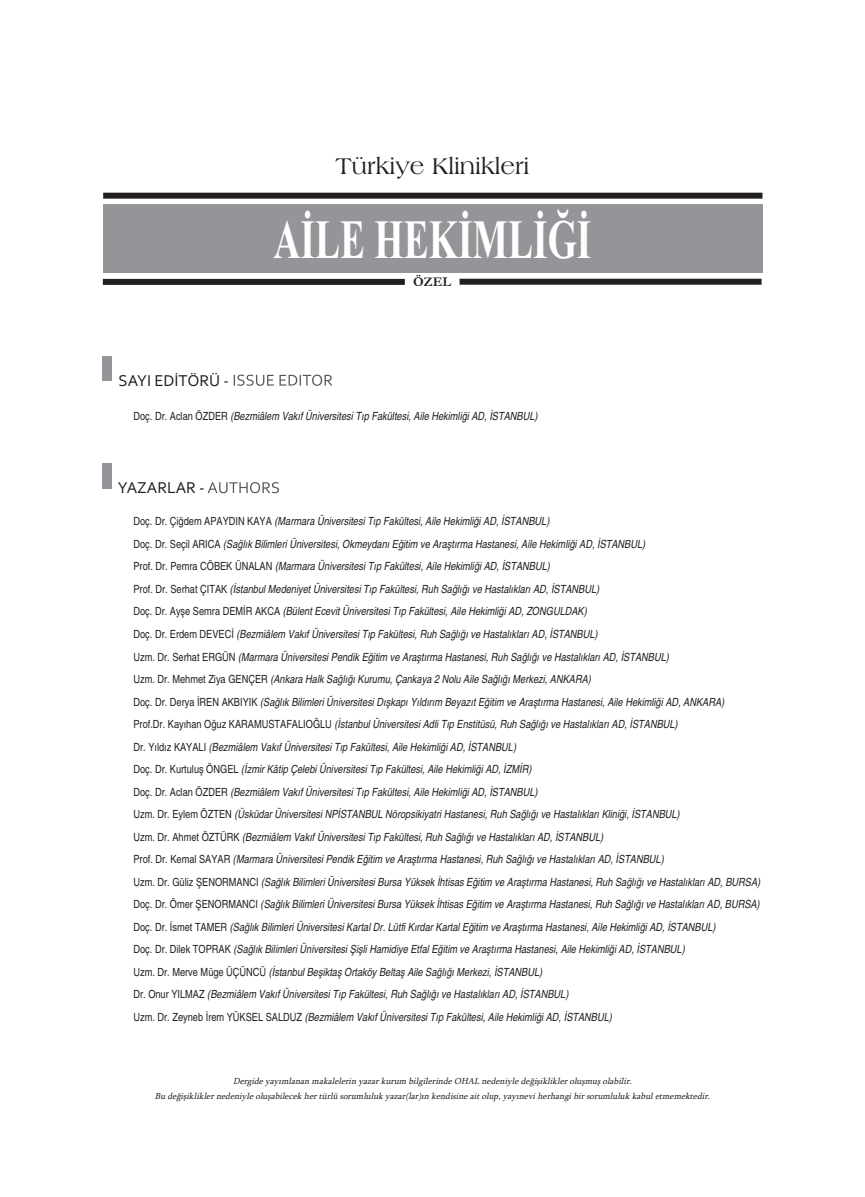
<style>
.page{position:relative;width:865px;height:1197px;background:#fff}
.page>*{position:absolute;margin:0;border:0;box-sizing:border-box;transform-origin:0 0}
.t1{font:700 55.35px "Times New Roman";color:#fff;scale:.68 1}
.t2{font:24px "Americana BT Roman";color:#231f20}
.t3{font:16.5px "Corbel";color:#231f20}
.t4{font:700 13.5px "Garamond";color:#231f20}
.t5{font:italic condensed 11.25px/22.5px "Helvetica";color:#231f20}
.t6{font:italic 9px/15px "Sylfaen";color:#231f20;text-align:center}
.s1{font-style:normal}
</style>
<div class="page">
<div style="left:103px;top:204px;width:659px;height:68px;background:#939598"></div>
<div style="left:103px;top:193px;width:659px;height:6px;background:#231f20"></div>
<div style="left:103px;top:279px;width:302px;height:6px;background:#231f20"></div>
<div style="left:459px;top:279px;width:302px;height:6px;background:#231f20"></div>
<div style="left:103px;top:356px;width:9px;height:25px;background:#939598"></div>
<div style="left:103px;top:463px;width:9px;height:25px;background:#939598"></div>
<svg style="left:234px;top:374px;width:67px;height:12px"></svg>
<svg style="left:208px;top:482px;width:71px;height:11px"></svg>
<h3 class="t3" style="left:119px;top:370px;width:112px">SAYI EDİTÖRÜ -</h3>
<h2 class="t2" style="left:335px;top:152px;width:195px">Türkiye Klinikleri</h2>
<h1 class="t1" style="left:273px;top:207px;width:469px">AİLE HEKİMLİĞİ</h1>
<p class="t4" style="left:413px;top:274px;width:39px">ÖZEL</p>
<p class="t5" style="left:133px;top:405px;width:405px"><span class="s1">Doç. Dr. Aclan ÖZDER</span> (Bezmiâlem Vakıf Üniversitesi Tıp Fakültesi, Aile Hekimliği AD, İSTANBUL)</p>
<h3 class="t3" style="left:118px;top:477px;width:88px">YAZARLAR -</h3>
<p class="t5" style="left:133px;top:510px;width:628px"><span class="s1">Doç. Dr. Çiğdem APAYDIN KAYA</span> (Marmara Üniversitesi Tıp Fakültesi, Aile Hekimliği AD, İSTANBUL)<br><span class="s1">Doç. Dr. Seçil ARICA</span> (Sağlık Bilimleri Üniversitesi, Okmeydanı Eğitim ve Araştırma Hastanesi, Aile Hekimliği AD, İSTANBUL)<br><span class="s1">Prof. Dr. Pemra CÖBEK ÜNALAN</span> (Marmara Üniversitesi Tıp Fakültesi, Aile Hekimliği AD, İSTANBUL)<br><span class="s1">Prof. Dr. Serhat ÇITAK</span> (İstanbul Medeniyet Üniversitesi Tıp Fakültesi, Ruh Sağlığı ve Hastalıkları AD, İSTANBUL)<br><span class="s1">Doç. Dr. Ayşe Semra DEMİR AKCA</span> (Bülent Ecevit Üniversitesi Tıp Fakültesi, Aile Hekimliği AD, ZONGULDAK)<br><span class="s1">Doç. Dr. Erdem DEVECİ</span> (Bezmiâlem Vakıf Üniversitesi Tıp Fakültesi, Ruh Sağlığı ve Hastalıkları AD, İSTANBUL)<br><span class="s1">Uzm. Dr. Serhat ERGÜN</span> (Marmara Üniversitesi Pendik Eğitim ve Araştırma Hastanesi, Ruh Sağlığı ve Hastalıkları AD, İSTANBUL)<br><span class="s1">Uzm. Dr. Mehmet Ziya GENÇER</span> (Ankara Halk Sağlığı Kurumu, Çankaya 2 Nolu Aile Sağlığı Merkezi, ANKARA)<br><span class="s1">Doç. Dr. Derya İREN AKBIYIK</span> (Sağlık Bilimleri Üniversitesi Dışkapı Yıldırım Beyazıt Eğitim ve Araştırma Hastanesi, Aile Hekimliği AD, ANKARA)<br><span class="s1">Prof.Dr. Kayıhan Oğuz KARAMUSTAFALIOĞLU</span> (İstanbul Üniversitesi Adli Tıp Enstitüsü, Ruh Sağlığı ve Hastalıkları AD, İSTANBUL)<br><span class="s1">Dr. Yıldız KAYALI</span> (Bezmiâlem Vakıf Üniversitesi Tıp Fakültesi, Aile Hekimliği AD, İSTANBUL)<br><span class="s1">Doç. Dr. Kurtuluş ÖNGEL</span> (İzmir Kâtip Çelebi Üniversitesi Tıp Fakültesi, Aile Hekimliği AD, İZMİR)<br><span class="s1">Doç. Dr. Aclan ÖZDER</span> (Bezmiâlem Vakıf Üniversitesi Tıp Fakültesi, Aile Hekimliği AD, İSTANBUL)<br><span class="s1">Uzm. Dr. Eylem ÖZTEN</span> (Üsküdar Üniversitesi NPİSTANBUL Nöropsikiyatri Hastanesi, Ruh Sağlığı ve Hastalıkları Kliniği, İSTANBUL)<br><span class="s1">Uzm. Dr. Ahmet ÖZTÜRK</span> (Bezmiâlem Vakıf Üniversitesi Tıp Fakültesi, Ruh Sağlığı ve Hastalıkları AD, İSTANBUL)<br><span class="s1">Prof. Dr. Kemal SAYAR</span> (Marmara Üniversitesi Pendik Eğitim ve Araştırma Hastanesi, Ruh Sağlığı ve Hastalıkları AD, İSTANBUL)<br><span class="s1">Uzm. Dr. Güliz ŞENORMANCI</span> (Sağlık Bilimleri Üniversitesi Bursa Yüksek İhtisas Eğitim ve Araştırma Hastanesi, Ruh Sağlığı ve Hastalıkları AD, BURSA)<br><span class="s1">Doç. Dr. Ömer ŞENORMANCI</span> (Sağlık Bilimleri Üniversitesi Bursa Yüksek İhtisas Eğitim ve Araştırma Hastanesi, Ruh Sağlığı ve Hastalıkları AD, BURSA)<br><span class="s1">Doç. Dr. İsmet TAMER</span> (Sağlık Bilimleri Üniversitesi Kartal Dr. Lütfi Kırdar Kartal Eğitim ve Araştırma Hastanesi, Aile Hekimliği AD, İSTANBUL)<br><span class="s1">Doç. Dr. Dilek TOPRAK</span> (Sağlık Bilimleri Üniversitesi Şişli Hamidiye Etfal Eğitim ve Araştırma Hastanesi, Aile Hekimliği AD, İSTANBUL)<br><span class="s1">Uzm. Dr. Merve Müge ÜÇÜNCÜ</span> (İstanbul Beşiktaş Ortaköy Beltaş Aile Sağlığı Merkezi, İSTANBUL)<br><span class="s1">Dr. Onur YILMAZ</span> (Bezmiâlem Vakıf Üniversitesi Tıp Fakültesi, Ruh Sağlığı ve Hastalıkları AD, İSTANBUL)<br><span class="s1">Uzm. Dr. Zeyneb İrem YÜKSEL SALDUZ</span> (Bezmiâlem Vakıf Üniversitesi Tıp Fakültesi, Aile Hekimliği AD, İSTANBUL)</p>
<p class="t6" style="left:155px;top:1073px;width:559px">Dergide yayımlanan makalelerin yazar kurum bilgilerinde OHAL nedeniyle değişiklikler oluşmuş olabilir.<br>Bu değişiklikler nedeniyle oluşabilecek her türlü sorumluluk yazar(lar)ın kendisine ait olup, yayınevi herhangi bir sorumluluk kabul etmemektedir.</p>
</div>
